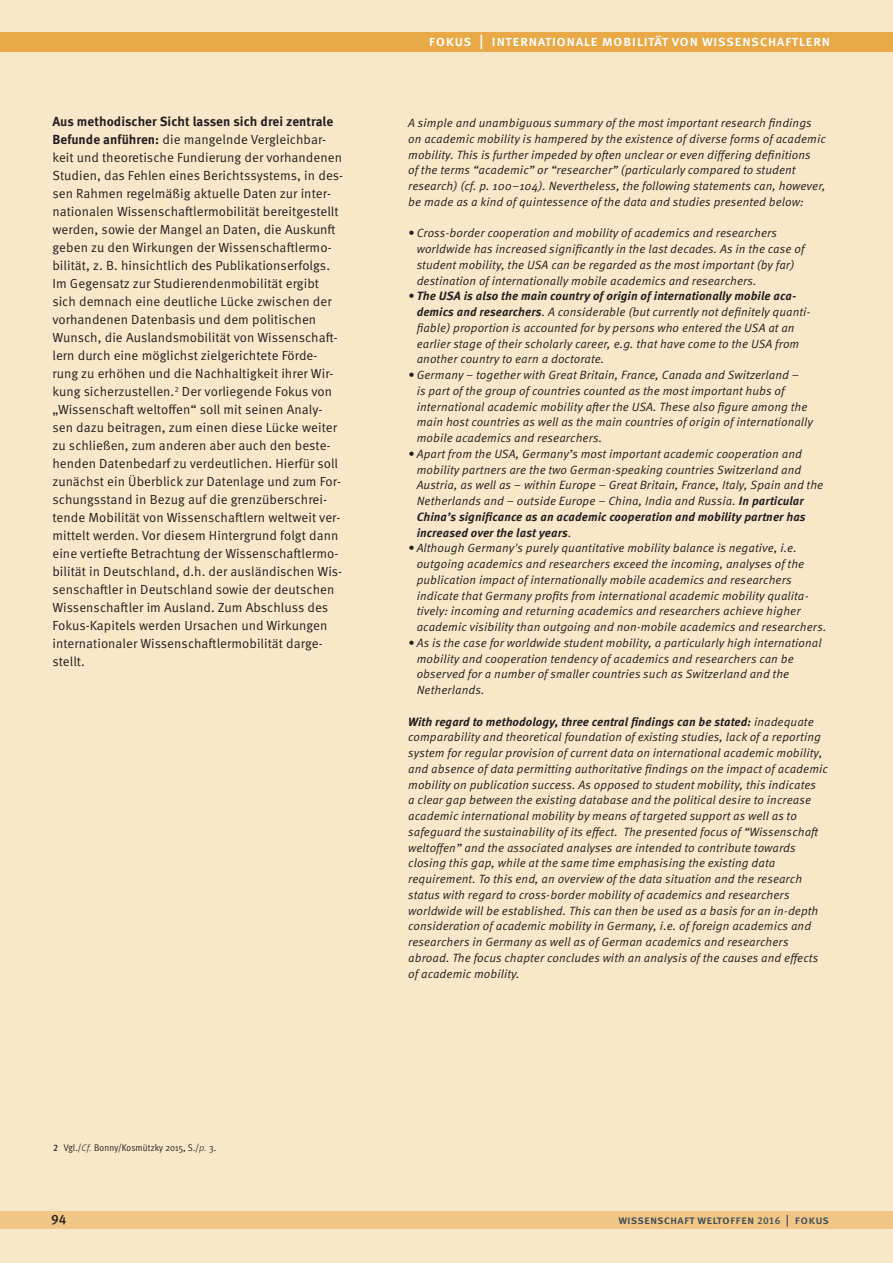
<style>
.page{position:relative;width:893px;height:1263px;background:#f9e7c9}
.page>*{position:absolute;margin:0;border:0;box-sizing:border-box;transform-origin:0 0}
.t1{font:500 15px "Meta OT";letter-spacing:.02em;color:#fff}
.t2{font:500 13.5px "Meta OT";color:#231f20}
.t3{font:13.2px/18px "Meta OT Norm";letter-spacing:.005em;color:#231f20}
.t4{font:700 13.2px "Meta OT";color:#231f20}
.t5{font:12px/15.8px "Meta OT Norm Ita";letter-spacing:.005em;color:#231f20}
.t6{font:italic 700 12px/15.8px "Meta OT";letter-spacing:.005em;color:#231f20}
.t7{font:500 12px "Meta OT";letter-spacing:.005em;color:#3d4f59}
.t8{font:9.75px "Meta OT Cond Norm";letter-spacing:.005em;color:#231f20;scale:1.05 1}
.s1{font-family:"Meta OT";font-weight:700}
.s2{font-family:"Meta OT Norm Ita";font-weight:400;font-style:normal}
.s3{font-family:"Meta OT";font-weight:700;font-style:italic}
.s4{font-family:"Meta OT";font-weight:500;font-stretch:condensed;font-size:9.45px}
.s5{font-family:"Meta OT";font-weight:300;font-style:italic;font-size:9.45px}
.s6{font-size:10.05px}
</style>
<div class="page">
<div style="left:0;top:32px;width:893px;height:19px;background:#e9a947"></div>
<div style="left:0;top:1211px;width:893px;height:17px;background:#f1c686"></div>
<p class="t4" style="left:52px;top:113px;width:282px">Aus methodischer Sicht lassen sich drei zentrale</p>
<p class="t3" style="left:52px;top:131px;width:292px"><span class="s1">Befunde anführen:</span> die mangelnde Vergleichbar&shy;keit und theoretische Fundierung der vorhandenen Studien, das Fehlen eines Berichtssystems, in des&shy;sen Rahmen regelmäßig aktuelle Daten zur inter&shy;nationalen Wissenschaftlermobilität bereitgestellt werden, sowie der Mangel an Daten, die Auskunft geben zu den Wirkungen der Wissenschaftlermo&shy;bilität, z. B. hinsichtlich des Publikationserfolgs.<br>Im Gegensatz zur Studierendenmobilität ergibt sich demnach eine deutliche Lücke zwischen der vorhandenen Datenbasis und dem politischen Wunsch, die Auslandsmobilität von Wissenschaft&shy;lern durch eine möglichst zielgerichtete Förde&shy;rung zu erhöhen und die Nachhaltigkeit ihrer Wir&shy;kung sicherzustellen.<sup>2</sup> Der vorliegende Fokus von „Wissenschaft weltoffen“ soll mit seinen Analy&shy;sen dazu beitragen, zum einen diese Lücke weiter zu schließen, zum anderen aber auch den beste&shy;henden Datenbedarf zu verdeutlichen. Hierfür soll zunächst ein Überblick zur Datenlage und zum For&shy;schungsstand in Bezug auf die grenzüberschrei&shy;tende Mobilität von Wissenschaftlern weltweit ver&shy;mittelt werden. Vor diesem Hintergrund folgt dann eine vertiefte Betrachtung der Wissenschaftlermo&shy;bilität in Deutschland, d.h. der ausländischen Wis&shy;senschaftler in Deutschland sowie der deutschen Wissenschaftler im Ausland. Zum Abschluss des Fokus-Kapitels werden Ursachen und Wirkungen internationaler Wissenschaftlermobilität darge&shy;stellt.</p>
<p class="t1" style="left:429px;top:31px;width:403px">fokus | internationale mobilität von wissenschaftlern</p>
<p class="t5" style="left:408px;top:115px;width:419px">A simple and unambiguous summary of the most important research findings on academic mobility is hampered by the existence of diverse forms of academic mobility. This is further impeded by often unclear or even differing definitions<br>of the terms “academic” or “researcher” (particularly compared to student research) (cf. p. 100–104). Nevertheless, the following statements can, however, be made as a kind of quintessence of the data and studies presented below:</p>
<p class="t5" style="left:417px;top:225px;width:389px;text-indent:-9px">• Cross-border cooperation and mobility of academics and researchers worldwide has increased significantly in the last decades. As in the case of student mobility, the USA can be regarded as the most important (by far) destination of internationally mobile academics and researchers.</p>
<p class="t6" style="left:408px;top:288px;width:390px"><span class="s2">•</span> The USA is also the main country of origin of internationally mobile aca-</p>
<p class="t5" style="left:417px;top:304px;width:395px"><span class="s3">demics and researchers</span>. A considerable (but currently not definitely quanti&shy;fiable) proportion is accounted for by persons who entered the USA at an earlier stage of their scholarly career, e.g. that have come to the USA from another country to earn a doctorate.</p>
<p class="t5" style="left:417px;top:367px;width:398px;text-indent:-9px">• Germany – together with Great Britain, France, Canada and Switzerland –<br>is part of the group of countries counted as the most important hubs of international academic mobility after the USA. These also figure among the main host countries as well as the main countries of origin of internationally mobile academics and researchers.</p>
<p class="t5" style="left:417px;top:446px;width:408px;text-indent:-9px">• Apart from the USA, Germany’s most important academic cooperation and mobility partners are the two German-speaking countries Switzerland and Austria, as well as – within Europe – Great Britain, France, Italy, Spain and the Netherlands and – outside Europe – China, India and Russia. <span class="s3">In particular</span></p>
<p class="t6" style="left:417px;top:509px;width:391px">China’s significance as an academic cooperation and mobility partner has increased over the last years<span class="s2">.</span></p>
<p class="t5" style="left:417px;top:540px;width:411px;text-indent:-9px">• Although Germany's purely quantitative mobility balance is negative, i.e. outgoing academics and researchers exceed the incoming, analyses of the publication impact of internationally mobile academics and researchers indicate that Germany profits from international academic mobility qualita&shy;tively: incoming and returning academics and researchers achieve higher academic visibility than outgoing and non-mobile academics and researchers.</p>
<p class="t5" style="left:417px;top:635px;width:406px;text-indent:-9px">• As is the case for worldwide student mobility, a particularly high international mobility and cooperation tendency of academics and researchers can be observed for a number of smaller countries such as Switzerland and the Netherlands.</p>
<p class="t6" style="left:408px;top:714px;width:407px">With regard to methodology, three central findings can be stated: <span class="s2">inadequate</span></p>
<p class="t5" style="left:408px;top:729px;width:421px">comparability and theoretical foundation of existing studies, lack of a reporting system for regular provision of current data on international academic mobility, and absence of data permitting authoritative findings on the impact of academic mobility on publication success. As opposed to student mobility, this indicates<br>a clear gap between the existing database and the political desire to increase academic international mobility by means of targeted support as well as to safeguard the sustainability of its effect. The presented focus of “Wissenschaft weltoffen” and the associated analyses are intended to contribute towards closing this gap, while at the same time emphasising the existing data requirement. To this end, an overview of the data situation and the research status with regard to cross-border mobility of academics and researchers worldwide will be established. This can then be used as a basis for an in-depth consideration of academic mobility in Germany, i.e. of foreign academics and researchers in Germany as well as of German academics and researchers abroad. The focus chapter concludes with an analysis of the causes and effects of academic mobility.</p>
<p class="t8" style="left:53px;top:1142px;width:157px"><span class="s4">2</span> Vgl./<span class="s5">Cf.</span> Bonny/Kosmützky 2015, S./<span class="s5">p.</span> 3.</p>
<p class="t2" style="left:51px;top:1211px;width:17px">94</p>
<p class="t7" style="left:618px;top:1212px;width:212px">wissenschaft weltoffen <span class="s6">2016</span> | fokus</p>
</div>
